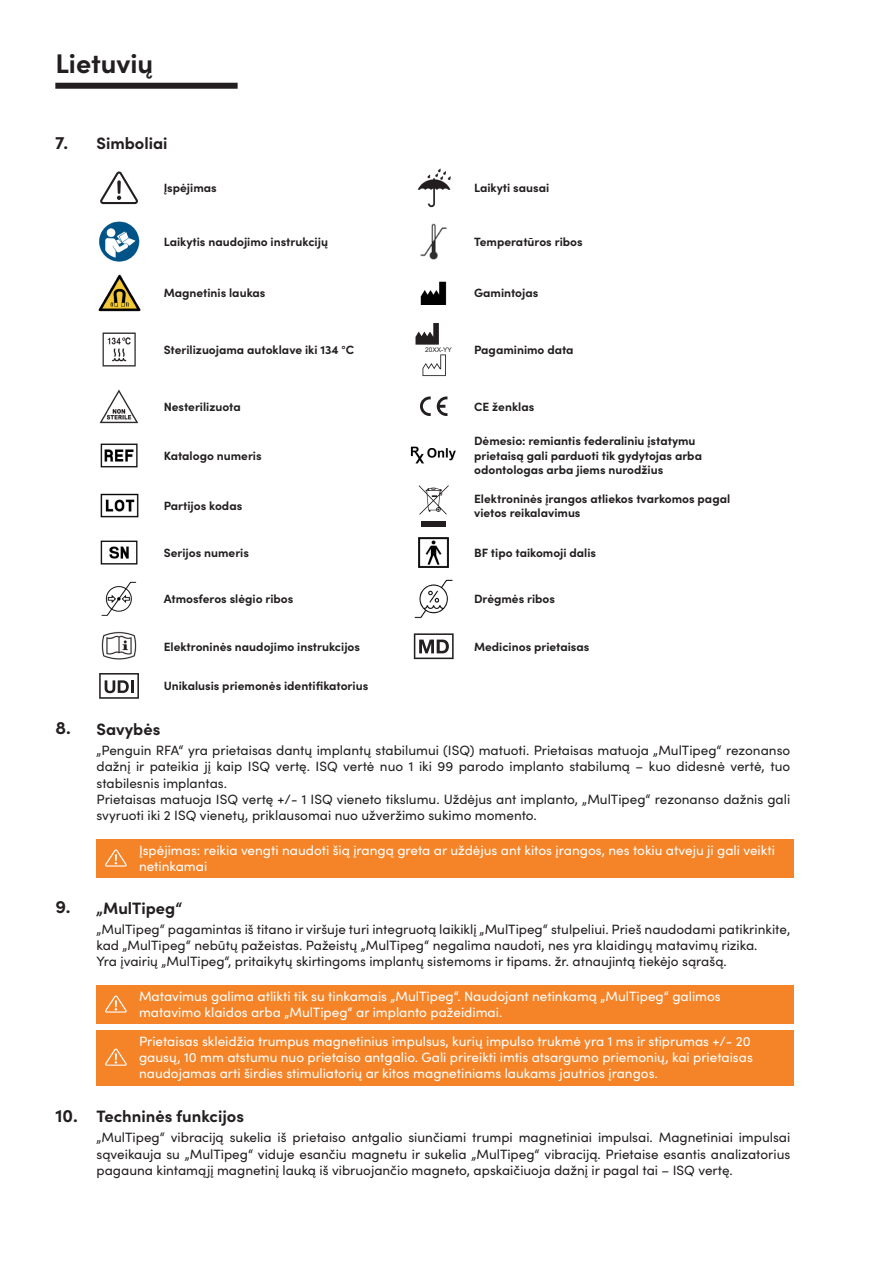
<style>
.page{position:relative;width:893px;height:1263px;background:#fff}
.page>*{position:absolute;margin:0;border:0;box-sizing:border-box;transform-origin:0 0}
.t1{font:700 27px "Sofia Pro";color:#231f20}
.Section_number{font:700 18px "Sofia Pro";color:#231f20}
.Heading_1{font:700 16.5px "Sofia Pro";color:#231f20}
.Body_1{font:13.5px/16.2px "Sofia Pro";color:#231f20;text-align:justify}
.Text_boxes{font:13.5px/15.8px "Sofia Pro";color:#fff}
.Symbols_text{font:700 12px/14.4px "Sofia Pro";color:#231f20}
.t2{font:6.6px "Arial";color:#231f20}
</style>
<div class="page">
<div style="left:97px;top:839px;width:697px;height:38px;background:#f58429"></div>
<svg style="left:105px;top:849px;width:22px;height:17px"></svg>
<div style="left:97px;top:985px;width:697px;height:38px;background:#f58429"></div>
<svg style="left:105px;top:995px;width:22px;height:17px"></svg>
<div style="left:97px;top:1030px;width:697px;height:56px;background:#f58429"></div>
<svg style="left:105px;top:1048px;width:22px;height:18px"></svg>
<div style="left:55px;top:83px;width:183px;height:6px;background:#231f20"></div>
<svg style="left:100px;top:171px;width:38px;height:33px"></svg>
<img style="left:417px;top:168px;width:34px;height:40px">
<img style="left:99px;top:221px;width:41px;height:41px">
<img style="left:420px;top:223px;width:27px;height:37px">
<img style="left:98px;top:274px;width:42px;height:38px">
<img style="left:420px;top:281px;width:27px;height:24px">
<img style="left:102px;top:332px;width:34px;height:35px">
<svg style="left:415px;top:323px;width:24px;height:22px"></svg>
<svg style="left:422px;top:354px;width:24px;height:22px"></svg>
<img style="left:99px;top:389px;width:40px;height:35px">
<svg style="left:420px;top:396px;width:11px;height:20px"></svg>
<svg style="left:437px;top:396px;width:10px;height:20px"></svg>
<img style="left:100px;top:443px;width:38px;height:24px">
<img style="left:410px;top:446px;width:46px;height:18px">
<img style="left:100px;top:493px;width:38px;height:25px">
<svg style="left:419px;top:485px;width:30px;height:30px"></svg>
<div style="left:421px;top:521px;width:24px;height:5px;background:#231f20"></div>
<img style="left:100px;top:541px;width:38px;height:23px">
<img style="left:419px;top:537px;width:30px;height:31px">
<img style="left:101px;top:581px;width:36px;height:35px">
<img style="left:414px;top:579px;width:39px;height:40px">
<img style="left:101px;top:631px;width:36px;height:29px">
<svg style="left:414px;top:633px;width:40px;height:26px"></svg>
<svg style="left:99px;top:673px;width:40px;height:26px"></svg>
<p class="t1" style="left:55px;top:43px;width:100px">Lietuvių</p>
<p class="Section_number" style="left:55px;top:129px;width:14px">7.</p>
<p class="Heading_1" style="left:97px;top:131px;width:73px">Simboliai</p>
<p class="Symbols_text" style="left:164px;top:180px;width:55px">Įspėjimas</p>
<p class="Symbols_text" style="left:474px;top:180px;width:77px">Laikyti sausai</p>
<p class="Symbols_text" style="left:164px;top:233px;width:166px">Laikytis naudojimo instrukcijų</p>
<p class="Symbols_text" style="left:474px;top:233px;width:110px">Temperatūros ribos</p>
<p class="Symbols_text" style="left:164px;top:285px;width:103px">Magnetinis laukas</p>
<p class="Symbols_text" style="left:474px;top:285px;width:66px">Gamintojas</p>
<p class="Symbols_text" style="left:164px;top:341px;width:192px">Sterilizuojama autoklave iki 134 °C</p>
<p class="t2" style="left:425px;top:346px;width:28px">20XX-YY</p>
<p class="Symbols_text" style="left:474px;top:341px;width:101px">Pagaminimo data</p>
<p class="Symbols_text" style="left:164px;top:398px;width:79px">Nesterilizuota</p>
<p class="Symbols_text" style="left:474px;top:398px;width:62px">CE ženklas</p>
<p class="Symbols_text" style="left:164px;top:447px;width:99px">Katalogo numeris</p>
<p class="Symbols_text" style="left:474px;top:433px;width:229px">Dėmesio: remiantis federaliniu įstatymu prietaisą gali parduoti tik gydytojas arba odontologas arba jiems nurodžius</p>
<p class="Section_number" style="left:55px;top:714px;width:17px">8.</p>
<p class="Section_number" style="left:55px;top:893px;width:17px">9.</p>
<p class="Section_number" style="left:55px;top:1102px;width:24px">10.</p>
<p class="Symbols_text" style="left:164px;top:498px;width:80px">Partijos kodas</p>
<p class="Symbols_text" style="left:474px;top:490px;width:258px">Elektroninės įrangos atliekos tvarkomos pagal vietos reikalavimus</p>
<p class="Symbols_text" style="left:164px;top:544px;width:87px">Serijos numeris</p>
<p class="Symbols_text" style="left:474px;top:544px;width:124px">BF tipo taikomoji dalis</p>
<p class="Symbols_text" style="left:164px;top:591px;width:131px">Atmosferos slėgio ribos</p>
<p class="Symbols_text" style="left:474px;top:591px;width:82px">Drėgmės ribos</p>
<p class="Symbols_text" style="left:164px;top:638px;width:198px">Elektroninės naudojimo instrukcijos</p>
<p class="Symbols_text" style="left:474px;top:638px;width:117px">Medicinos prietaisas</p>
<p class="Symbols_text" style="left:164px;top:678px;width:206px">Unikalusis priemonės identifikatorius</p>
<p class="Heading_1" style="left:97px;top:716px;width:65px">Savybės</p>
<p class="Body_1" style="left:97px;top:742px;width:695px">„Penguin RFA“ yra prietaisas dantų implantų stabilumui (ISQ) matuoti. Prietaisas matuoja „MulTipeg“ rezonanso dažnį ir pateikia jį kaip ISQ vertę. ISQ vertė nuo 1 iki 99 parodo implanto stabilumą – kuo didesnė vertė, tuo stabilesnis implantas.</p>
<p class="Body_1" style="left:97px;top:790px;width:695px">Prietaisas matuoja ISQ vertę +/- 1 ISQ vieneto tikslumu. Uždėjus ant implanto, „MulTipeg“ rezonanso dažnis gali svyruoti iki 2 ISQ vienetų, priklausomai nuo užveržimo sukimo momento.</p>
<p class="Text_boxes" style="left:139px;top:842px;width:637px">Įspėjimas: reikia vengti naudoti šią įrangą greta ar uždėjus ant kitos įrangos, nes tokiu atveju ji gali veikti netinkamai</p>
<p class="Heading_1" style="left:97px;top:895px;width:87px">„MulTipeg“</p>
<p class="Body_1" style="left:97px;top:920px;width:695px">„MulTipeg“ pagamintas iš titano ir viršuje turi integruotą laikiklį „MulTipeg“ stulpeliui. Prieš naudodami patikrinkite, kad „MulTipeg“ nebūtų pažeistas. Pažeistų „MulTipeg“ negalima naudoti, nes yra klaidingų matavimų rizika.</p>
<p class="Body_1" style="left:97px;top:953px;width:632px">Yra įvairių „MulTipeg“, pritaikytų skirtingoms implantų sistemoms ir tipams. žr. atnaujintą tiekėjo sąrašą.</p>
<p class="Text_boxes" style="left:139px;top:988px;width:583px">Matavimus galima atlikti tik su tinkamais „MulTipeg“. Naudojant netinkamą „MulTipeg“ galimos matavimo klaidos arba „MulTipeg“ ar implanto pažeidimai.</p>
<p class="Text_boxes" style="left:139px;top:1033px;width:615px">Prietaisas skleidžia trumpus magnetinius impulsus, kurių impulso trukmė yra 1 ms ir stiprumas +/- 20 gausų, 10 mm atstumu nuo prietaiso antgalio. Gali prireikti imtis atsargumo priemonių, kai prietaisas naudojamas arti širdies stimuliatorių ar kitos magnetiniams laukams jautrios įrangos.</p>
<p class="Heading_1" style="left:97px;top:1103px;width:149px">Techninės funkcijos</p>
<p class="Body_1" style="left:97px;top:1129px;width:695px">„MulTipeg“ vibraciją sukelia iš prietaiso antgalio siunčiami trumpi magnetiniai impulsai. Magnetiniai impulsai sąveikauja su „MulTipeg“ viduje esančiu magnetu ir sukelia „MulTipeg“ vibraciją. Prietaise esantis analizatorius pagauna kintamąjį magnetinį lauką iš vibruojančio magneto, apskaičiuoja dažnį ir pagal tai – ISQ vertę.</p>
</div>
